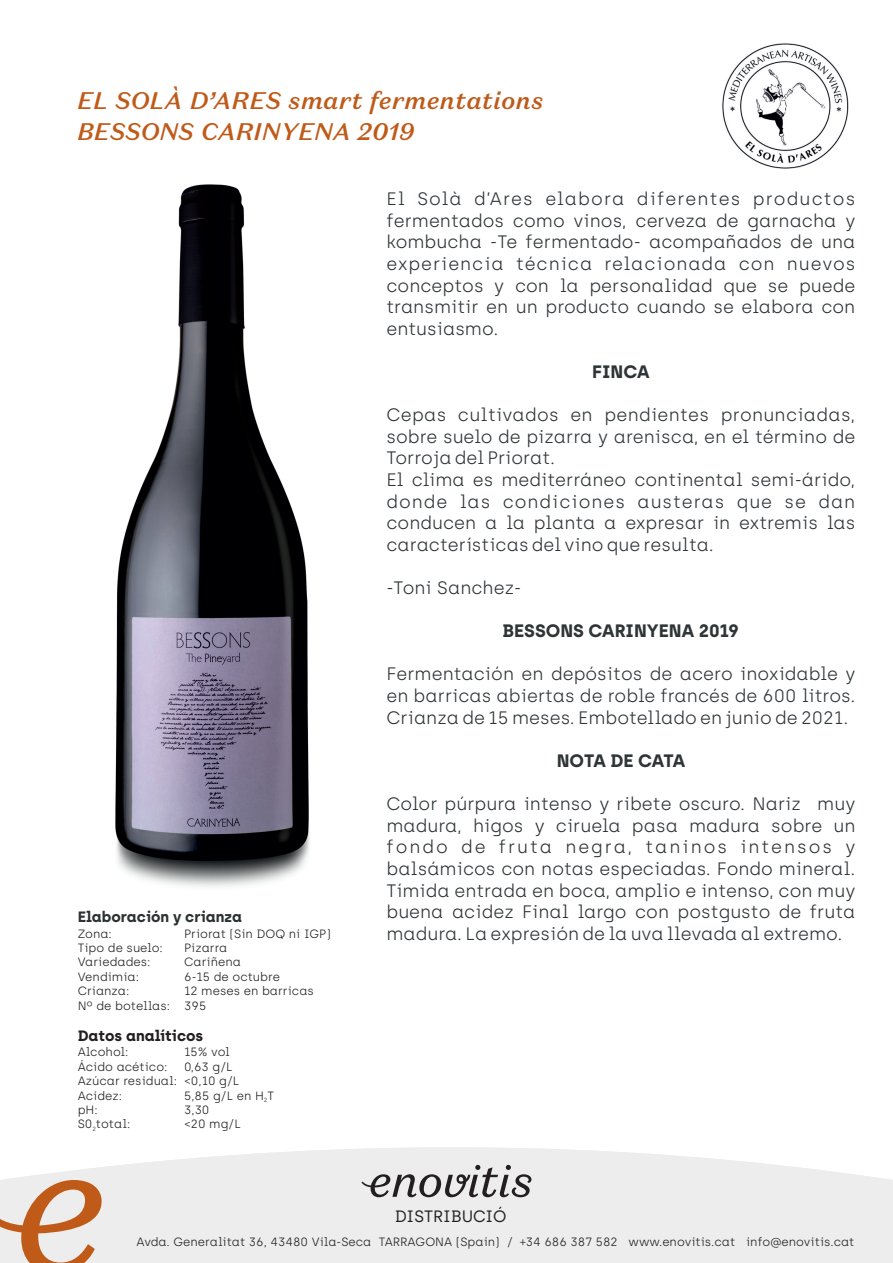
<style>
.page{position:relative;width:893px;height:1263px;background:#fff}
.page>*{position:absolute;margin:0;border:0;box-sizing:border-box;transform-origin:0 0}
.t1{font:italic 500 24px "Domaine Sans Text";color:#bf5a19}
.t2{font:300 18px/21.6px "Archia";color:#2f3437;text-align:justify}
.t3{font:700 18px "Archia";color:#2f3437}
.t4{font:700 18px "Archia";letter-spacing:-.02em;color:#2f3437}
.t5{font:16.5px "Archia";color:#231f20}
.t6{font:700 15px "Archia";color:#2c3132}
.t7{font:700 15px "Archia";color:#231f20}
.t8{font:300 12px/14.4px "Archia";color:#231f20}
</style>
<div class="page">
<img style="left:722px;top:43px;width:127px;height:126px">
<img style="left:115px;top:184px;width:195px;height:703px">
<svg style="left:3px;top:1147px;width:890px;height:116px;background:#eee"></svg>
<svg style="left:361px;top:1165px;width:170px;height:32px;background:#b5b5b5"></svg>
<svg style="left:0;top:1180px;width:102px;height:83px;background:#dcb9a2"></svg>
<h1 class="t1" style="left:77px;top:92px;width:468px">EL SOLÀ D’ARES smart fermentations</h1>
<h1 class="t1" style="left:77px;top:123px;width:339px">BESSONS CARINYENA 2019</h1>
<p class="t2" style="left:386px;top:190px;width:470px">El Solà d’Ares elabora diferentes productos fermentados como vinos, cerveza de garnacha y kombucha -Te fermentado- acompañados de una experiencia técnica relacionada con nuevos conceptos y con la personalidad que se puede transmitir en un producto cuando se elabora con entusiasmo.</p>
<p class="t3" style="left:592px;top:364px;width:59px">FINCA</p>
<p class="t2" style="left:386px;top:406px;width:470px">Cepas cultivados en pendientes pronunciadas, sobre suelo de pizarra y arenisca, en el término de Torroja del Priorat.</p>
<p class="t2" style="left:386px;top:471px;width:470px">El clima es mediterráneo continental semi-árido, donde las condiciones austeras que se dan conducen a la planta a expresar in extremis las características del vino que resulta.</p>
<p class="t2" style="left:386px;top:579px;width:136px">-Toni Sanchez-</p>
<p class="t3" style="left:503px;top:624px;width:238px">BESSONS CARINYENA 2019</p>
<p class="t2" style="left:386px;top:665px;width:470px">Fermentación en depósitos de acero inoxidable y en barricas abiertas de roble francés de 600 litros.<br>Crianza de 15 meses. Embotellado en junio de 2021.</p>
<p class="t6" style="left:78px;top:911px;width:166px">Elaboración y crianza</p>
<p class="t8" style="left:78px;top:927px;width:36px">Zona:</p>
<p class="t8" style="left:184px;top:927px;width:148px">Priorat (Sin DOQ ni IGP)</p>
<p class="t8" style="left:78px;top:956px;width:74px">Variedades:</p>
<p class="t8" style="left:184px;top:956px;width:58px">Cariñena</p>
<p class="t8" style="left:78px;top:970px;width:63px">Vendimia:</p>
<p class="t8" style="left:184px;top:970px;width:97px">6-15 de octubre</p>
<p class="t8" style="left:78px;top:985px;width:53px">Crianza:</p>
<p class="t8" style="left:78px;top:942px;width:87px">Tipo de suelo:</p>
<p class="t8" style="left:184px;top:942px;width:45px">Pizarra</p>
<p class="t8" style="left:78px;top:985px;width:238px;text-indent:106px">12 meses en barricas<br>Nº de botellas: 395</p>
<p class="t7" style="left:78px;top:1030px;width:127px">Datos analíticos</p>
<p class="t8" style="left:78px;top:1046px;width:52px">Alcohol:</p>
<p class="t8" style="left:184px;top:1046px;width:47px">15% vol</p>
<p class="t8" style="left:78px;top:1060px;width:91px">Ácido acético:</p>
<p class="t8" style="left:78px;top:1060px;width:163px;text-indent:106px">0,63 g/L<br>Azúcar residual: &lt;0,10 g/L<br>Acidez:</p>
<p class="t8" style="left:184px;top:1089px;width:92px">5,85 g/L en H<sub>2</sub>T</p>
<p class="t8" style="left:78px;top:1104px;width:22px">pH:</p>
<p class="t8" style="left:184px;top:1104px;width:27px">3,30</p>
<p class="t8" style="left:78px;top:1118px;width:54px">S0<sub>2</sub>total:</p>
<p class="t8" style="left:184px;top:1118px;width:58px">&lt;20 mg/L</p>
<p class="t4" style="left:557px;top:753px;width:130px">NOTA DE CATA</p>
<p class="t2" style="left:386px;top:795px;width:470px">Color púrpura intenso y ribete oscuro. Nariz muy madura, higos y ciruela pasa madura sobre un fondo de fruta negra, taninos intensos y balsámicos con notas especiadas. Fondo mineral.<br>Tímida entrada en boca, amplio e intenso, con muy buena acidez Final largo con postgusto de fruta madura. La expresión de la uva llevada al extremo.</p>
<p class="t5" style="left:395px;top:1210px;width:113px">DISTRIBUCIÓ</p>
<p class="t8" style="left:137px;top:1235px;width:719px">Avda. Generalitat 36, 43480 Vila-Seca TARRAGONA (Spain) / +34 686 387 582 www.enovitis.cat info@enovitis.cat</p>
</div>
